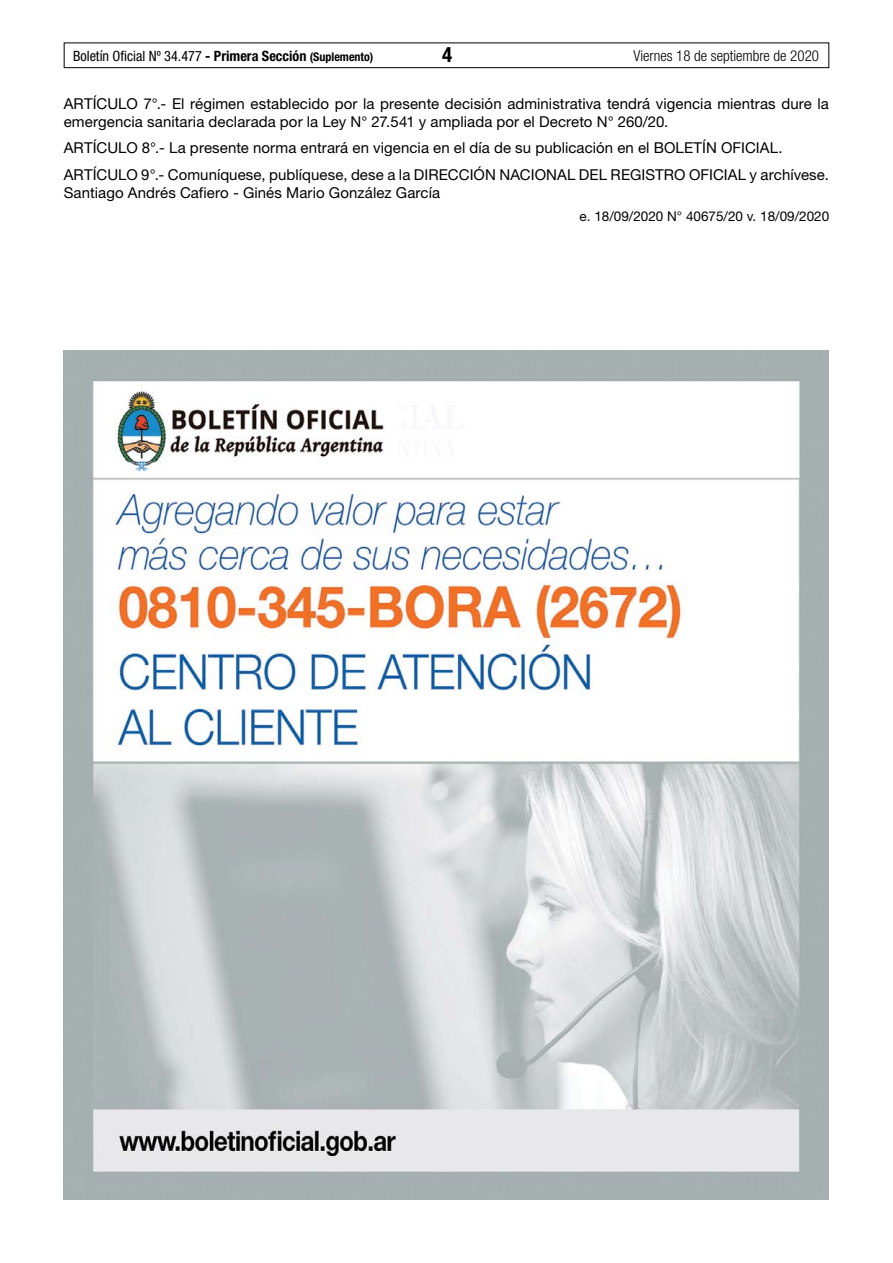
<style>
.page{position:relative;width:893px;height:1263px;background:#fff}
.page>*{position:absolute;margin:0;border:0;box-sizing:border-box;transform-origin:0 0}
.t1{font:700 condensed 21px "Helvetica Neue LT Std";color:#000}
.t2{font:15px/18px "Helvetica Neue LT Std";letter-spacing:.005em;color:#000}
.t3{font:300 condensed 15px "Helvetica Neue LT Std";color:#000}
.t4{font:condensed 14.25px "Helvetica Neue LT Std";color:#000}
.t5{font:13.5px "Helvetica Neue LT Std";color:#000}
.s1{font-weight:700}
.s2{font-weight:700;font-size:12px}
</style>
<div class="page">
<div style="left:64px;top:43px;width:765px;height:25px;border:1px solid #000"></div>
<img style="left:64px;top:351px;width:765px;height:848px">
<p class="t4" style="left:73px;top:47px;width:302px">Boletín Oficial Nº 34.477 <span class="s1">- Primera Sección</span> <span class="s2">(Suplemento)</span></p>
<h1 class="t1" style="left:442px;top:42px;width:12px">4</h1>
<p class="t3" style="left:633px;top:47px;width:187px">Viernes 18 de septiembre de 2020</p>
<p class="t2" style="left:64px;top:94px;width:767px">ARTÍCULO 7°.- El régimen establecido por la presente decisión administrativa tendrá vigencia mientras dure la emergencia sanitaria declarada por la Ley N° 27.541 y ampliada por el Decreto N° 260/20.</p>
<p class="t2" style="left:64px;top:134px;width:767px;line-height:26.5px">ARTÍCULO 8°.- La presente norma entrará en vigencia en el día de su publicación en el BOLETÍN OFICIAL.<br>ARTÍCULO 9°.- Comuníquese, publíquese, dese a la DIRECCIÓN NACIONAL DEL REGISTRO OFICIAL y archívese.</p>
<p class="t2" style="left:64px;top:183px;width:378px">Santiago Andrés Cafiero - Ginés Mario González García</p>
<p class="t5" style="left:580px;top:208px;width:251px">e. 18/09/2020 N° 40675/20 v. 18/09/2020</p>
</div>
